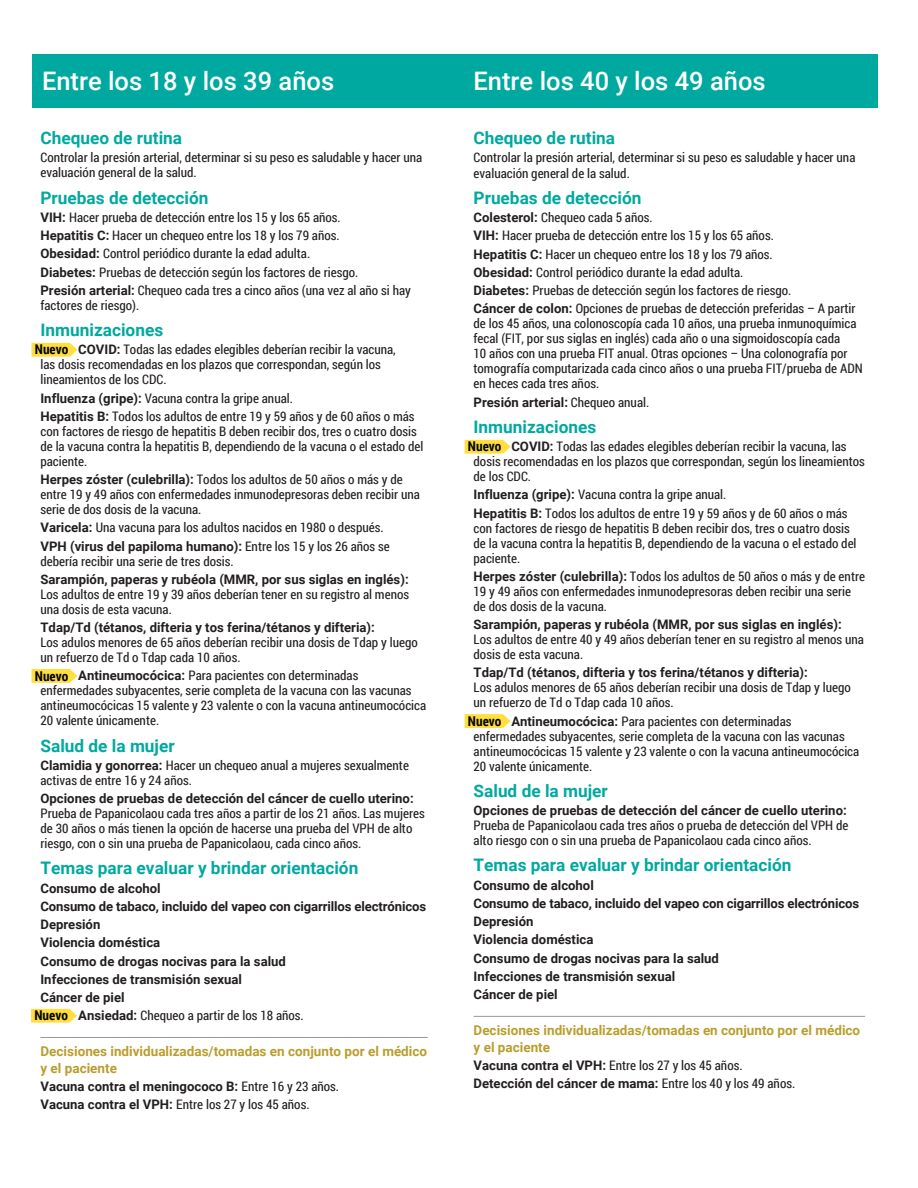
<style>
.page{position:relative;width:918px;height:1188px;background:#fff}
.page>*{position:absolute;margin:0;border:0;box-sizing:border-box;transform-origin:0 0}
.t1{font:500 25.5px "Ddbgqv Roboto";color:#fff}
.t2{font:700 17.25px "Wglfxy Roboto";color:#00a9a0}
.t3{font:700 13.5px/16.5px "Wglfxy Roboto";color:#b99e2f}
.t4{font:13.2px/15px "Hrtlpw Roboto Condensed";color:#231f20}
.t5{font:700 13.2px "Wglfxy Roboto";color:#231f20}
.s1{font-family:"Wglfxy Roboto";font-weight:700}
.s2{font-family:"Qclfss Roboto Condensed";font-weight:700;font-size:13.5px;color:#040503}
.s3{font-family:"Hrtlpw Roboto Condensed";font-weight:400}
</style>
<div class="page">
<hr style="left:474px;top:1016px;width:391px;height:1px;background:#999799">
<hr style="left:40px;top:1037px;width:388px;height:1px;background:#999799">
<div style="left:32px;top:54px;width:846px;height:54px;background:#00a9a0"></div>
<svg style="left:32px;top:343px;width:45px;height:14px"></svg>
<svg style="left:32px;top:669px;width:45px;height:14px"></svg>
<svg style="left:31px;top:1009px;width:46px;height:14px"></svg>
<svg style="left:465px;top:440px;width:46px;height:14px"></svg>
<svg style="left:465px;top:714px;width:46px;height:14px"></svg>
<h2 class="t1" style="left:42px;top:63px;width:294px">Entre los 18 y los 39 años</h2>
<h2 class="t1" style="left:474px;top:63px;width:294px">Entre los 40 y los 49 años</h2>
<h3 class="t2" style="left:40px;top:126px;width:143px">Chequeo de rutina</h3>
<p class="t4" style="left:40px;top:150px;width:383px">Controlar la presión arterial, determinar si su peso es saludable y hacer una evaluación general de la salud.</p>
<h3 class="t2" style="left:40px;top:185px;width:170px">Pruebas de detección</h3>
<p class="t4" style="left:40px;top:209px;width:302px"><span class="s1">VIH:</span> Hacer prueba de detección entre los 15 y los 65 años.</p>
<p class="t4" style="left:40px;top:227px;width:301px"><span class="s1">Hepatitis C:</span> Hacer un chequeo entre los 18 y los 79 años.</p>
<p class="t4" style="left:40px;top:246px;width:271px"><span class="s1">Obesidad:</span> Control periódico durante la edad adulta.</p>
<p class="t4" style="left:40px;top:264px;width:319px"><span class="s1">Diabetes:</span> Pruebas de detección según los factores de riesgo.</p>
<p class="t4" style="left:40px;top:282px;width:372px"><span class="s1">Presión arterial:</span> Chequeo cada tres a cinco años (una vez al año si hay factores de riesgo).</p>
<h3 class="t2" style="left:40px;top:318px;width:124px">Inmunizaciones</h3>
<p class="t4" style="left:40px;top:342px;width:357px;text-indent:-6px"><span class="s2">Nuevo</span> <span class="s1">COVID:</span> Todas las edades elegibles deberían recibir la vacuna, las dosis recomendadas en los plazos que correspondan, según los lineamientos de los CDC.</p>
<p class="t4" style="left:40px;top:390px;width:254px"><span class="s1">Influenza (gripe):</span> Vacuna contra la gripe anual.</p>
<p class="t4" style="left:40px;top:408px;width:385px"><span class="s1">Hepatitis B:</span> Todos los adultos de entre 19 y 59 años y de 60 años o más con factores de riesgo de hepatitis B deben recibir dos, tres o cuatro dosis de la vacuna contra la hepatitis B, dependiendo de la vacuna o el estado del paciente.</p>
<p class="t4" style="left:40px;top:471px;width:381px"><span class="s1">Herpes zóster (culebrilla):</span> Todos los adultos de 50 años o más y de entre 19 y 49 años con enfermedades inmunodepresoras deben recibir una serie de dos dosis de la vacuna.</p>
<p class="t4" style="left:40px;top:520px;width:345px"><span class="s1">Varicela:</span> Una vacuna para los adultos nacidos en 1980 o después.</p>
<p class="t4" style="left:40px;top:538px;width:351px"><span class="s1">VPH (virus del papiloma humano):</span> Entre los 15 y los 26 años se debería recibir una serie de tres dosis.</p>
<p class="t4" style="left:40px;top:571px;width:370px;text-align:justify"><span class="s1">Sarampión, paperas y rubéola (MMR, por sus siglas en inglés):<br></span>Los adultos de entre 19 y 39 años deberían tener en su registro al menos una dosis de esta vacuna.</p>
<p class="t4" style="left:40px;top:619px;width:379px"><span class="s1">Tdap/Td (tétanos, difteria y tos ferina/tétanos y difteria):<br></span>Los adulos menores de 65 años deberían recibir una dosis de Tdap y luego un refuerzo de Td o Tdap cada 10 años.</p>
<p class="t4" style="left:40px;top:668px;width:387px;text-indent:-6px"><span class="s2">Nuevo</span> <span class="s1">Antineumocócica:</span> Para pacientes con determinadas enfermedades subyacentes, serie completa de la vacuna con las vacunas antineumocócicas 15 valente y 23 valente o con la vacuna antineumocócica 20 valente únicamente.</p>
<h3 class="t2" style="left:40px;top:733px;width:136px">Salud de la mujer</h3>
<p class="t4" style="left:40px;top:757px;width:370px"><span class="s1">Clamidia y gonorrea:</span> Hacer un chequeo anual a mujeres sexualmente activas de entre 16 y 24 años.</p>
<p class="t4" style="left:40px;top:790px;width:386px"><span class="s1">Opciones de pruebas de detección del cáncer de cuello uterino:<br></span>Prueba de Papanicolaou cada tres años a partir de los 21 años. Las mujeres de 30 años o más tienen la opción de hacerse una prueba del VPH de alto riesgo, con o sin una prueba de Papanicolaou, cada cinco años.</p>
<h3 class="t2" style="left:40px;top:856px;width:319px">Temas para evaluar y brindar orientación</h3>
<p class="t5" style="left:40px;top:879px;width:122px">Consumo de alcohol</p>
<p class="t5" style="left:40px;top:897px;width:387px">Consumo de tabaco, incluido del vapeo con cigarrillos electrónicos</p>
<p class="t5" style="left:40px;top:915px;width:61px">Depresión</p>
<p class="t5" style="left:40px;top:933px;width:121px">Violencia doméstica</p>
<p class="t5" style="left:40px;top:952px;width:247px">Consumo de drogas nocivas para la salud</p>
<p class="t5" style="left:40px;top:970px;width:203px">Infecciones de transmisión sexual</p>
<p class="t5" style="left:40px;top:988px;width:86px">Cáncer de piel</p>
<p class="t4" style="left:34px;top:1008px;width:271px"><span class="s2">Nuevo</span> <span class="s1">Ansiedad:</span> Chequeo a partir de los 18 años.</p>
<h3 class="t3" style="left:40px;top:1043px;width:388px">Decisiones individualizadas/tomadas en conjunto por el médico y el paciente</h3>
<p class="t5" style="left:40px;top:1077px;width:300px">Vacuna contra el meningococo B: <span class="s3">Entre 16 y 23 años.</span></p>
<p class="t4" style="left:40px;top:1097px;width:271px"><span class="s1">Vacuna contra el VPH:</span> Entre los 27 y los 45 años.</p>
<h3 class="t2" style="left:474px;top:126px;width:143px">Chequeo de rutina</h3>
<p class="t4" style="left:474px;top:149px;width:383px">Controlar la presión arterial, determinar si su peso es saludable y hacer una evaluación general de la salud.</p>
<h3 class="t2" style="left:474px;top:186px;width:170px">Pruebas de detección</h3>
<p class="t4" style="left:474px;top:210px;width:181px"><span class="s1">Colesterol:</span> Chequeo cada 5 años.</p>
<p class="t4" style="left:474px;top:228px;width:302px"><span class="s1">VIH:</span> Hacer prueba de detección entre los 15 y los 65 años.</p>
<p class="t4" style="left:474px;top:246px;width:301px"><span class="s1">Hepatitis C:</span> Hacer un chequeo entre los 18 y los 79 años.</p>
<p class="t4" style="left:474px;top:264px;width:271px"><span class="s1">Obesidad:</span> Control periódico durante la edad adulta.</p>
<p class="t4" style="left:474px;top:283px;width:319px"><span class="s1">Diabetes:</span> Pruebas de detección según los factores de riesgo.</p>
<p class="t4" style="left:474px;top:301px;width:391px"><span class="s1">Cáncer de colon:</span> Opciones de pruebas de detección preferidas – A partir de los 45 años, una colonoscopía cada 10 años, una prueba inmunoquímica fecal (FIT, por sus siglas en inglés) cada año o una sigmoidoscopía cada<br>10 años con una prueba FIT anual. Otras opciones – Una colonografía por tomografía computarizada cada cinco años o una prueba FIT/prueba de ADN en heces cada tres años.</p>
<p class="t5" style="left:474px;top:393px;width:177px">Presión arterial: <span class="s3">Chequeo anual.</span></p>
<h3 class="t2" style="left:474px;top:415px;width:124px">Inmunizaciones</h3>
<p class="t4" style="left:474px;top:439px;width:393px;text-indent:-6px"><span class="s2">Nuevo</span> <span class="s1">COVID:</span> Todas las edades elegibles deberían recibir la vacuna, las dosis recomendadas en los plazos que correspondan, según los lineamientos de los CDC.</p>
<p class="t4" style="left:474px;top:487px;width:254px"><span class="s1">Influenza (gripe):</span> Vacuna contra la gripe anual.</p>
<p class="t4" style="left:474px;top:505px;width:385px"><span class="s1">Hepatitis B:</span> Todos los adultos de entre 19 y 59 años y de 60 años o más con factores de riesgo de hepatitis B deben recibir dos, tres o cuatro dosis de la vacuna contra la hepatitis B, dependiendo de la vacuna o el estado del paciente.</p>
<p class="t4" style="left:474px;top:568px;width:393px"><span class="s1">Herpes zóster (culebrilla):</span> Todos los adultos de 50 años o más y de entre<br>19 y 49 años con enfermedades inmunodepresoras deben recibir una serie de dos dosis de la vacuna.</p>
<p class="t4" style="left:474px;top:617px;width:392px"><span class="s1">Sarampión, paperas y rubéola (MMR, por sus siglas en inglés):<br></span>Los adultos de entre 40 y 49 años deberían tener en su registro al menos una dosis de esta vacuna.</p>
<p class="t4" style="left:474px;top:665px;width:379px"><span class="s1">Tdap/Td (tétanos, difteria y tos ferina/tétanos y difteria):<br></span>Los adulos menores de 65 años deberían recibir una dosis de Tdap y luego un refuerzo de Td o Tdap cada 10 años.</p>
<p class="t4" style="left:474px;top:713px;width:387px;text-indent:-6px"><span class="s2">Nuevo</span> <span class="s1">Antineumocócica:</span> Para pacientes con determinadas enfermedades subyacentes, serie completa de la vacuna con las vacunas antineumocócicas 15 valente y 23 valente o con la vacuna antineumocócica 20 valente únicamente.</p>
<h3 class="t2" style="left:474px;top:779px;width:136px">Salud de la mujer</h3>
<p class="t4" style="left:474px;top:803px;width:376px"><span class="s1">Opciones de pruebas de detección del cáncer de cuello uterino:<br></span>Prueba de Papanicolaou cada tres años o prueba de detección del VPH de alto riesgo con o sin una prueba de Papanicolaou cada cinco años.</p>
<h3 class="t2" style="left:474px;top:853px;width:319px">Temas para evaluar y brindar orientación</h3>
<p class="t5" style="left:474px;top:876px;width:122px">Consumo de alcohol</p>
<p class="t5" style="left:474px;top:894px;width:387px">Consumo de tabaco, incluido del vapeo con cigarrillos electrónicos</p>
<p class="t5" style="left:474px;top:912px;width:61px">Depresión</p>
<p class="t5" style="left:474px;top:931px;width:121px">Violencia doméstica</p>
<p class="t5" style="left:474px;top:949px;width:247px">Consumo de drogas nocivas para la salud</p>
<p class="t5" style="left:474px;top:967px;width:203px">Infecciones de transmisión sexual</p>
<p class="t5" style="left:474px;top:985px;width:86px">Cáncer de piel</p>
<h3 class="t3" style="left:474px;top:1022px;width:388px">Decisiones individualizadas/tomadas en conjunto por el médico y el paciente</h3>
<p class="t4" style="left:474px;top:1057px;width:271px"><span class="s1">Vacuna contra el VPH:</span> Entre los 27 y los 45 años.</p>
<p class="t5" style="left:474px;top:1074px;width:323px">Detección del cáncer de mama: <span class="s3">Entre los 40 y los 49 años.</span></p>
</div>
